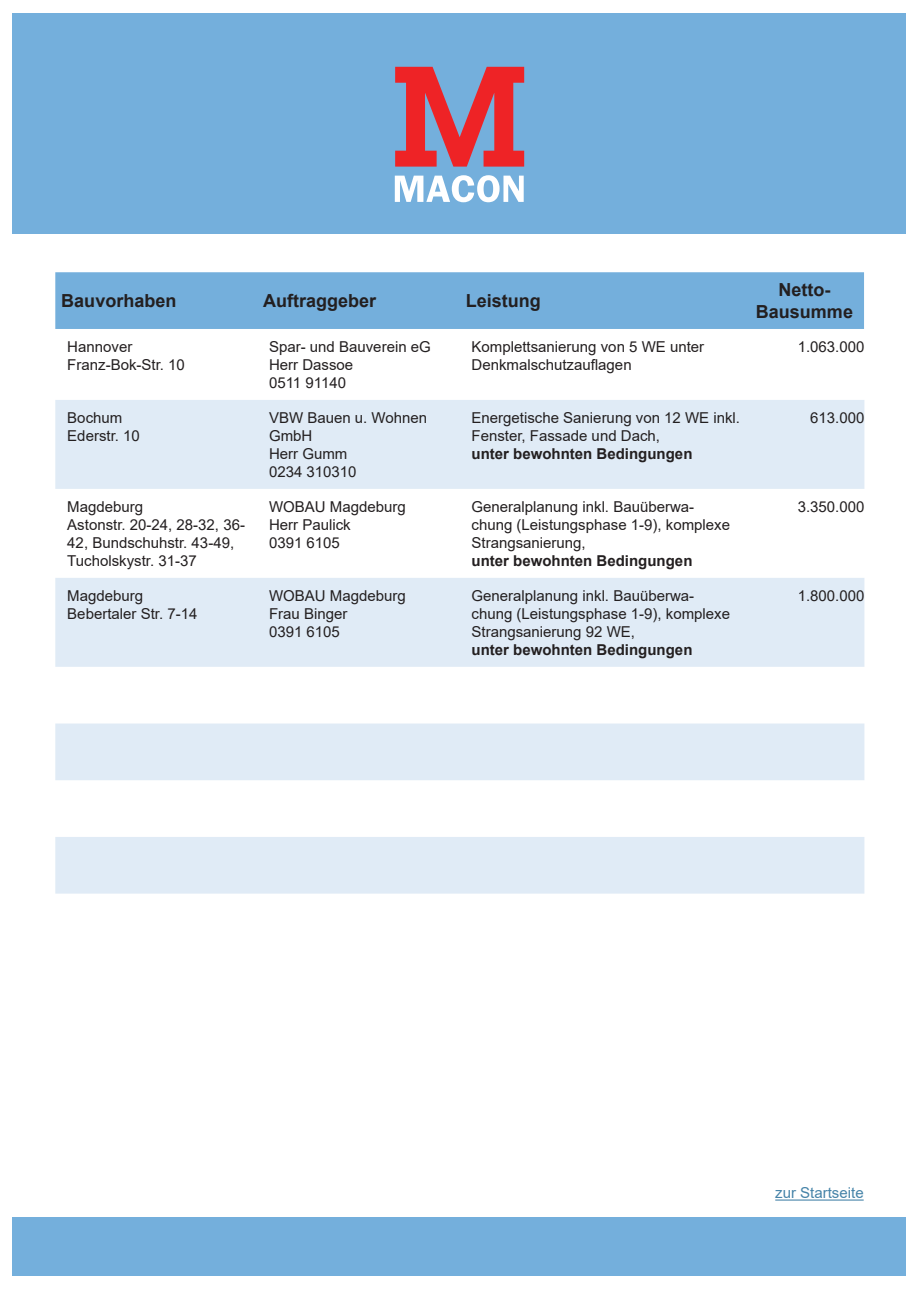
<style>
.page{position:relative;width:919px;height:1289px;background:#fff}
.page>*{position:absolute;margin:0;border:0;box-sizing:border-box;transform-origin:0 0}
.t1{font:700 18px/21.6px "Arial";color:#231f20;text-align:center}
.t2{font:15px/18px "Arial";color:#231f20}
.t3{font:700 15px "Arial";color:#231f20}
.t4{font:15px "Arial";color:#4583a8}
</style>
<div class="page">
<div style="left:13px;top:13px;width:893px;height:220px;background:#74afdc"></div>
<div style="left:13px;top:1217px;width:893px;height:59px;background:#74afdc"></div>
<hr style="left:775px;top:1199px;width:88px;height:1px;background:#4583a8">
<svg style="left:395px;top:67px;width:129px;height:100px"></svg>
<svg style="left:395px;top:175px;width:128px;height:27px"></svg>
<svg style="left:55px;top:400px;width:809px;height:493px;fill:#e0ebf6"></svg>
<div style="left:55px;top:272px;width:809px;height:57px;background:#74afdc"></div>
<p class="t1" style="left:61px;top:290px;width:117px">Bauvorhaben</p>
<p class="t1" style="left:263px;top:290px;width:115px">Auftraggeber</p>
<p class="t1" style="left:466px;top:290px;width:77px">Leistung</p>
<p class="t1" style="left:755px;top:279px;width:99px">Netto-<br>Bausumme</p>
<p class="t2" style="left:67px;top:337px;width:119px">Hannover<br>Franz-Bok-Str. 10</p>
<p class="t2" style="left:269px;top:337px;width:163px">Spar- und Bauverein eG<br>Herr Dassoe<br>0511 91140</p>
<p class="t2" style="left:471px;top:337px;width:234px">Komplettsanierung von 5 WE unter<br>Denkmalschutzauflagen</p>
<p class="t2" style="left:797px;top:337px;width:68px">1.063.000</p>
<p class="t2" style="left:67px;top:408px;width:74px">Bochum<br>Ederstr. 10</p>
<p class="t2" style="left:269px;top:408px;width:160px">VBW Bauen u. Wohnen<br>GmbH<br>Herr Gumm<br>0234 310310</p>
<p class="t2" style="left:471px;top:408px;width:270px">Energetische Sanierung von 12 WE inkl.<br>Fenster, Fassade und Dach,</p>
<p class="t2" style="left:810px;top:408px;width:56px">613.000</p>
<p class="t3" style="left:471px;top:443px;width:222px">unter bewohnten Bedingungen</p>
<p class="t2" style="left:67px;top:497px;width:179px">Magdeburg<br>Astonstr. 20-24, 28-32, 36-<br>42, Bundschuhstr. 43-49,<br>Tucholskystr. 31-37</p>
<p class="t2" style="left:269px;top:497px;width:138px">WOBAU Magdeburg<br>Herr Paulick<br>0391 6105</p>
<p class="t2" style="left:471px;top:497px;width:260px">Generalplanung inkl. Bauüberwa&shy;chung (Leistungsphase 1-9), komplexe<br>Strangsanierung,</p>
<p class="t3" style="left:471px;top:550px;width:222px">unter bewohnten Bedingungen</p>
<p class="t2" style="left:67px;top:586px;width:132px">Magdeburg<br>Bebertaler Str. 7-14</p>
<p class="t2" style="left:269px;top:586px;width:138px">WOBAU Magdeburg<br>Frau Binger<br>0391 6105</p>
<p class="t2" style="left:471px;top:586px;width:260px">Generalplanung inkl. Bauüberwa&shy;chung (Leistungsphase 1-9), komplexe<br>Strangsanierung 92 WE,</p>
<p class="t3" style="left:471px;top:639px;width:222px">unter bewohnten Bedingungen</p>
<p class="t2" style="left:797px;top:497px;width:68px">3.350.000</p>
<p class="t2" style="left:797px;top:586px;width:68px">1.800.000</p>
<p class="t4" style="left:775px;top:1182px;width:90px">zur Startseite</p>
</div>
